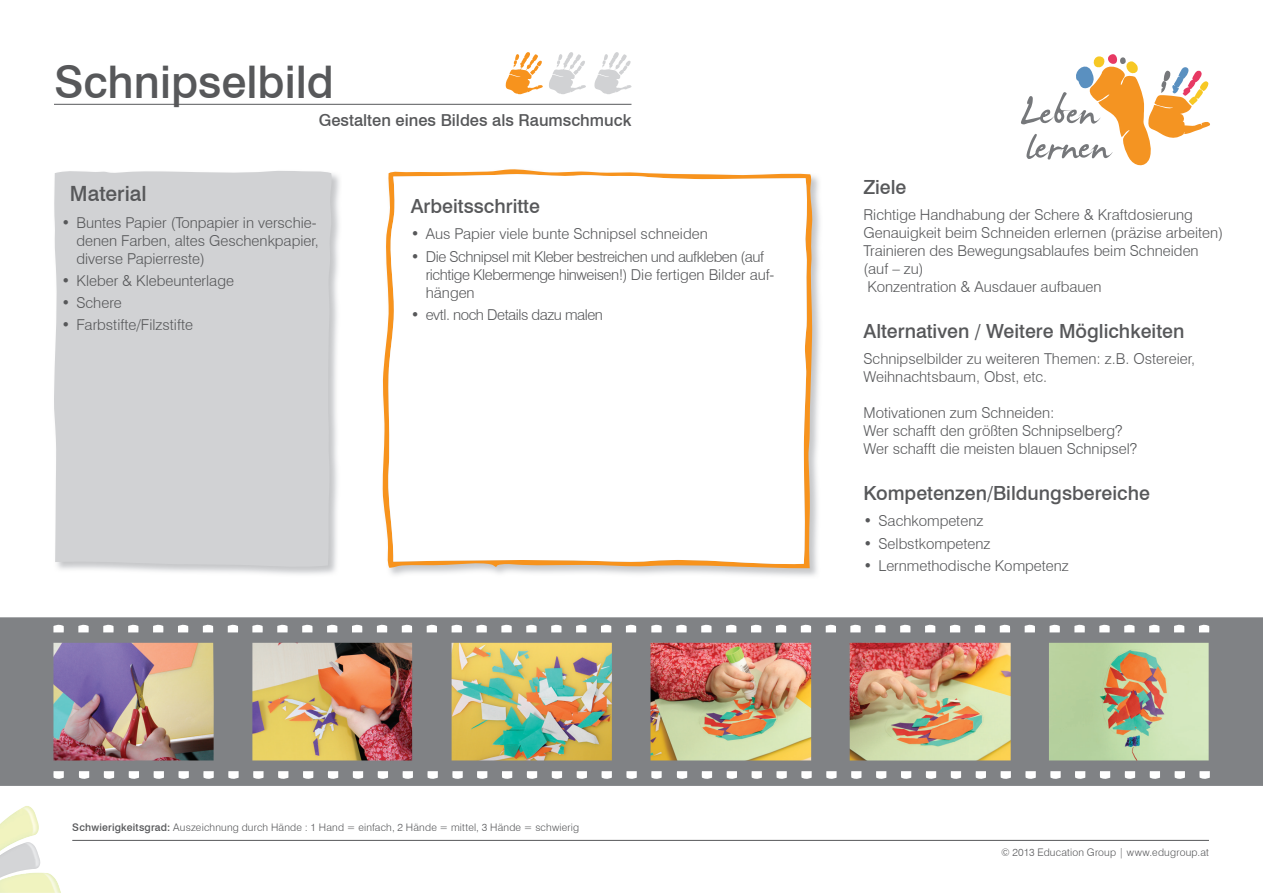
<style>
.page{position:relative;width:1263px;height:893px;background:#fff}
.page>*{position:absolute;margin:0;border:0;box-sizing:border-box;transform-origin:0 0}
.t1{font:500 45px "Swiss 721 BT";color:#57585a}
.t2{font:500 21px "Swiss 721 BT";color:#57585a}
.t3{font:500 19.5px "Swiss 721 BT";color:#57585a}
.t4{font:500 16.5px "Swiss 721 BT";color:#57585a}
.t5{font:300 15px/18px "Swiss 721 BT";color:#57585a}
.t6{font:300 15px/18px "Swiss 721 BT";letter-spacing:-.03em;color:#57585a}
.t7{font:300 10.35px "Swiss 721 BT";letter-spacing:.02em;color:#57585a}
.s1{font-weight:500}
</style>
<div class="page">
<img style="left:62px;top:174px;width:278px;height:401px">
<div style="left:54px;top:171px;width:279px;height:398px;background:#d1d2d4"></div>
<svg style="left:594px;top:52px;width:37px;height:42px"></svg>
<svg style="left:505px;top:52px;width:81px;height:43px"></svg>
<img style="left:389px;top:176px;width:431px;height:400px">
<svg style="left:382px;top:169px;width:431px;height:399px"></svg>
<svg style="left:387px;top:173px;width:421px;height:393px"></svg>
<hr style="left:54px;top:104px;width:577px;height:1px;background:#57585a">
<svg style="left:1021px;top:54px;width:189px;height:112px"></svg>
<hr style="left:72px;top:840px;width:1137px;height:1px;background:#57585a">
<img style="left:0;top:617px;width:1263px;height:169px">
<svg style="left:302px;top:623px;width:11px;height:9px"></svg>
<svg style="left:327px;top:623px;width:11px;height:9px"></svg>
<svg style="left:277px;top:623px;width:11px;height:9px"></svg>
<svg style="left:252px;top:623px;width:11px;height:9px"></svg>
<svg style="left:402px;top:623px;width:10px;height:9px"></svg>
<svg style="left:427px;top:623px;width:10px;height:9px"></svg>
<svg style="left:377px;top:623px;width:10px;height:9px"></svg>
<svg style="left:352px;top:623px;width:10px;height:9px"></svg>
<svg style="left:501px;top:623px;width:11px;height:9px"></svg>
<svg style="left:526px;top:623px;width:11px;height:9px"></svg>
<svg style="left:476px;top:623px;width:11px;height:9px"></svg>
<svg style="left:452px;top:623px;width:10px;height:9px"></svg>
<svg style="left:601px;top:623px;width:10px;height:9px"></svg>
<svg style="left:626px;top:623px;width:10px;height:9px"></svg>
<svg style="left:576px;top:623px;width:11px;height:9px"></svg>
<svg style="left:551px;top:623px;width:11px;height:9px"></svg>
<svg style="left:103px;top:623px;width:11px;height:9px"></svg>
<svg style="left:128px;top:623px;width:11px;height:9px"></svg>
<svg style="left:78px;top:623px;width:11px;height:9px"></svg>
<svg style="left:53px;top:623px;width:11px;height:9px"></svg>
<svg style="left:203px;top:623px;width:10px;height:9px"></svg>
<svg style="left:228px;top:623px;width:10px;height:9px"></svg>
<svg style="left:178px;top:623px;width:10px;height:9px"></svg>
<svg style="left:153px;top:623px;width:11px;height:9px"></svg>
<svg style="left:651px;top:623px;width:11px;height:9px"></svg>
<svg style="left:402px;top:771px;width:11px;height:9px"></svg>
<svg style="left:378px;top:771px;width:10px;height:9px"></svg>
<svg style="left:427px;top:771px;width:11px;height:9px"></svg>
<svg style="left:452px;top:771px;width:11px;height:9px"></svg>
<svg style="left:303px;top:771px;width:10px;height:9px"></svg>
<svg style="left:278px;top:771px;width:10px;height:9px"></svg>
<svg style="left:328px;top:771px;width:10px;height:9px"></svg>
<svg style="left:353px;top:771px;width:10px;height:9px"></svg>
<svg style="left:203px;top:771px;width:11px;height:9px"></svg>
<svg style="left:178px;top:771px;width:11px;height:9px"></svg>
<svg style="left:228px;top:771px;width:11px;height:9px"></svg>
<svg style="left:253px;top:771px;width:11px;height:9px"></svg>
<svg style="left:104px;top:771px;width:10px;height:9px"></svg>
<svg style="left:79px;top:771px;width:10px;height:9px"></svg>
<svg style="left:129px;top:771px;width:10px;height:9px"></svg>
<svg style="left:153px;top:771px;width:11px;height:9px"></svg>
<svg style="left:601px;top:771px;width:11px;height:9px"></svg>
<svg style="left:576px;top:771px;width:11px;height:9px"></svg>
<svg style="left:626px;top:771px;width:11px;height:9px"></svg>
<svg style="left:651px;top:771px;width:11px;height:9px"></svg>
<svg style="left:502px;top:771px;width:10px;height:9px"></svg>
<svg style="left:477px;top:771px;width:10px;height:9px"></svg>
<svg style="left:527px;top:771px;width:10px;height:9px"></svg>
<svg style="left:552px;top:771px;width:10px;height:9px"></svg>
<svg style="left:53px;top:771px;width:11px;height:9px"></svg>
<svg style="left:900px;top:623px;width:11px;height:9px"></svg>
<svg style="left:925px;top:623px;width:10px;height:9px"></svg>
<svg style="left:875px;top:623px;width:11px;height:9px"></svg>
<svg style="left:850px;top:623px;width:11px;height:9px"></svg>
<svg style="left:1000px;top:623px;width:10px;height:9px"></svg>
<svg style="left:1025px;top:623px;width:10px;height:9px"></svg>
<svg style="left:975px;top:623px;width:10px;height:9px"></svg>
<svg style="left:950px;top:623px;width:10px;height:9px"></svg>
<svg style="left:1099px;top:623px;width:11px;height:9px"></svg>
<svg style="left:1124px;top:623px;width:11px;height:9px"></svg>
<svg style="left:1074px;top:623px;width:11px;height:9px"></svg>
<svg style="left:1049px;top:623px;width:11px;height:9px"></svg>
<svg style="left:1199px;top:623px;width:10px;height:9px"></svg>
<svg style="left:1174px;top:623px;width:10px;height:9px"></svg>
<svg style="left:1149px;top:623px;width:10px;height:9px"></svg>
<svg style="left:701px;top:623px;width:11px;height:9px"></svg>
<svg style="left:726px;top:623px;width:11px;height:9px"></svg>
<svg style="left:676px;top:623px;width:11px;height:9px"></svg>
<svg style="left:801px;top:623px;width:10px;height:9px"></svg>
<svg style="left:826px;top:623px;width:10px;height:9px"></svg>
<svg style="left:776px;top:623px;width:10px;height:9px"></svg>
<svg style="left:751px;top:623px;width:10px;height:9px"></svg>
<svg style="left:1000px;top:771px;width:11px;height:9px"></svg>
<svg style="left:975px;top:771px;width:11px;height:9px"></svg>
<svg style="left:1025px;top:771px;width:11px;height:9px"></svg>
<svg style="left:1050px;top:771px;width:11px;height:9px"></svg>
<svg style="left:901px;top:771px;width:10px;height:9px"></svg>
<svg style="left:876px;top:771px;width:10px;height:9px"></svg>
<svg style="left:926px;top:771px;width:10px;height:9px"></svg>
<svg style="left:951px;top:771px;width:10px;height:9px"></svg>
<svg style="left:801px;top:771px;width:11px;height:9px"></svg>
<svg style="left:776px;top:771px;width:11px;height:9px"></svg>
<svg style="left:826px;top:771px;width:10px;height:9px"></svg>
<svg style="left:851px;top:771px;width:10px;height:9px"></svg>
<svg style="left:702px;top:771px;width:10px;height:9px"></svg>
<svg style="left:677px;top:771px;width:10px;height:9px"></svg>
<svg style="left:726px;top:771px;width:11px;height:9px"></svg>
<svg style="left:751px;top:771px;width:11px;height:9px"></svg>
<svg style="left:1199px;top:771px;width:11px;height:9px"></svg>
<svg style="left:1174px;top:771px;width:11px;height:9px"></svg>
<svg style="left:1100px;top:771px;width:10px;height:9px"></svg>
<svg style="left:1075px;top:771px;width:10px;height:9px"></svg>
<svg style="left:1125px;top:771px;width:10px;height:9px"></svg>
<svg style="left:1149px;top:771px;width:11px;height:9px"></svg>
<img style="left:0;top:806px;width:39px;height:36px">
<img style="left:0;top:842px;width:40px;height:31px">
<img style="left:0;top:873px;width:61px;height:20px">
<h1 class="t1" style="left:54px;top:54px;width:281px">Schnipselbild</h1>
<p class="t4" style="left:319px;top:110px;width:314px">Gestalten eines Bildes als Raumschmuck</p>
<h2 class="t2" style="left:70px;top:181px;width:78px">Material</h2>
<p class="t5" style="left:76px;top:213px;width:244px;text-indent:-15px">• Buntes Papier (Tonpapier in verschie&shy;denen Farben, altes Geschenkpapier, diverse Papierreste)</p>
<p class="t5" style="left:61px;top:272px;width:174px">• Kleber &amp; Klebeunterlage</p>
<p class="t5" style="left:61px;top:294px;width:62px">• Schere</p>
<p class="t5" style="left:61px;top:316px;width:133px">• Farbstifte/Filzstifte</p>
<h3 class="t3" style="left:411px;top:194px;width:131px">Arbeitsschritte</h3>
<p class="t5" style="left:411px;top:225px;width:298px">• Aus Papier viele bunte Schnipsel schneiden</p>
<p class="t6" style="left:426px;top:247px;width:350px;text-indent:-15px">• Die Schnipsel mit Kleber bestreichen und aufkleben (auf richtige Klebermenge hinweisen!) Die fertigen Bilder auf&shy;hängen</p>
<p class="t6" style="left:411px;top:305px;width:194px">• evtl. noch Details dazu malen</p>
<h3 class="t3" style="left:863px;top:175px;width:44px">Ziele</h3>
<p class="t5" style="left:863px;top:206px;width:361px">Richtige Handhabung der Schere &amp; Kraftdosierung Genauigkeit beim Schneiden erlernen (präzise arbeiten)<br>Trainieren des Bewegungsablaufes beim Schneiden (auf – zu)<br>Konzentration &amp; Ausdauer aufbauen</p>
<h3 class="t3" style="left:863px;top:319px;width:322px">Alternativen / Weitere Möglichkeiten</h3>
<p class="t5" style="left:863px;top:350px;width:333px">Schnipselbilder zu weiteren Themen: z.B. Ostereier,<br>Weihnachtsbaum, Obst, etc.</p>
<p class="t5" style="left:863px;top:404px;width:275px">Motivationen zum Schneiden:<br>Wer schafft den größten Schnipselberg?<br>Wer schafft die meisten blauen Schnipsel?</p>
<h3 class="t3" style="left:863px;top:481px;width:288px">Kompetenzen/Bildungsbereiche</h3>
<p class="t5" style="left:863px;top:512px;width:121px">• Sachkompetenz</p>
<p class="t5" style="left:863px;top:534px;width:129px">• Selbstkompetenz</p>
<p class="t5" style="left:863px;top:556px;width:207px">• Lernmethodische Kompetenz</p>
<p class="t7" style="left:72px;top:821px;width:509px"><span class="s1">Schwierigkeitsgrad:</span> Auszeichnung durch Hände : 1 Hand = einfach, 2 Hände = mittel, 3 Hände = schwierig</p>
<p class="t7" style="left:1001px;top:846px;width:209px">© 2013 Education Group | www.edugroup.at</p>
</div>
